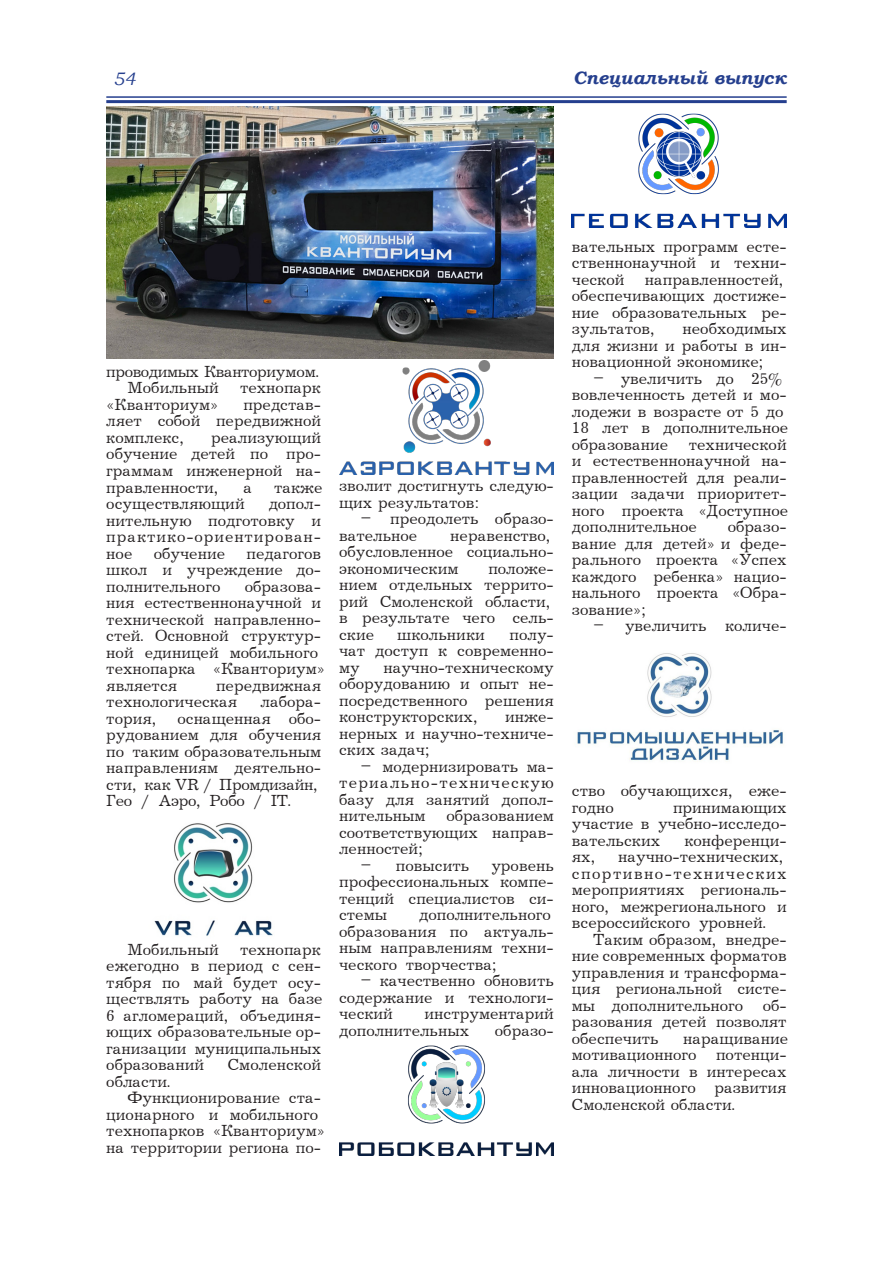
<style>
.page{position:relative;width:893px;height:1263px;background:#fff}
.page>*{position:absolute;margin:0;border:0;box-sizing:border-box;transform-origin:0 0}
.t1{font:italic 700 18px "Bookman Old Style";color:#253f8e}
.t2{font:italic 18px "Bookman Old Style";color:#253f8e}
.t3{font:16.5px/16.5px "Journal";color:#231f20;text-align:justify}
.t4{font:16.5px "Journal";letter-spacing:-.025em;color:#231f20}
</style>
<div class="page">
<hr style="left:106px;top:96px;width:681px;height:2px;background:#253f8e">
<hr style="left:106px;top:100px;width:681px;height:3px;background:#253f8e">
<img style="left:106px;top:106px;width:448px;height:252px">
<img style="left:339px;top:360px;width:215px;height:115px">
<img style="left:572px;top:113px;width:215px;height:115px">
<img style="left:339px;top:1045px;width:215px;height:111px">
<img style="left:576px;top:653px;width:207px;height:109px">
<img style="left:154px;top:823px;width:119px;height:113px">
<p class="t2" style="left:113px;top:66px;width:24px">54</p>
<p class="t1" style="left:573px;top:64px;width:215px">Специальный выпуск</p>
<p class="t4" style="left:106px;top:363px;width:214px">проводимых Кванториумом.</p>
<p class="t3" style="left:128px;top:380px;width:93px">Мобильный</p>
<p class="t3" style="left:240px;top:380px;width:82px">технопарк</p>
<p class="t3" style="left:106px;top:397px;width:114px">«Кванториум»</p>
<p class="t3" style="left:106px;top:397px;width:216px;text-indent:137px">представ&shy;ляет собой передвижной комплекс,</p>
<p class="t3" style="left:106px;top:430px;width:216px;text-indent:105px">реализующий обучение детей по про&shy;граммам инженерной на&shy;правленности,</p>
<p class="t3" style="left:244px;top:479px;width:10px">а</p>
<p class="t3" style="left:274px;top:479px;width:50px">также</p>
<p class="t3" style="left:106px;top:496px;width:140px">осуществляющий</p>
<p class="t3" style="left:106px;top:496px;width:216px;text-indent:162px">допол&shy;нительную подготовку и практико-ориентирован&shy;ное</p>
<p class="t3" style="left:154px;top:545px;width:73px">обучение</p>
<p class="t3" style="left:106px;top:545px;width:216px;text-indent:140px">педагогов школ и учреждение до&shy;полнительного</p>
<p class="t3" style="left:106px;top:578px;width:220px;text-align:left;text-indent:139px">образова&shy;ния естественнонаучной и технической направленно&shy;стей. Основной структур&shy;ной единицей мобильного технопарка «Кванториум» является</p>
<p class="t3" style="left:106px;top:677px;width:216px;text-indent:110px">передвижная технологическая</p>
<p class="t3" style="left:260px;top:694px;width:62px">лабора-</p>
<p class="t3" style="left:106px;top:710px;width:216px;text-align:left;text-indent:71px">оснащенная обо&shy;рудованием для обучения по таким образовательным направлениям деятельно&shy;сти, как VR / Промдизайн,<br>Гео / Аэро, Робо / IT.</p>
<p class="t3" style="left:106px;top:710px;width:51px">тория,</p>
<p class="t3" style="left:128px;top:941px;width:93px">Мобильный</p>
<p class="t3" style="left:106px;top:941px;width:218px;text-indent:134px">технопарк ежегодно в период с сен&shy;тября по май будет осу&shy;ществлять работу на базе 6 агломераций, объединя&shy;ющих образовательные ор&shy;ганизации муниципальных образований</p>
<p class="t3" style="left:228px;top:1057px;width:95px">Смоленской</p>
<p class="t3" style="left:106px;top:1073px;width:65px">области.</p>
<p class="t3" style="left:106px;top:1090px;width:220px;text-align:left;text-indent:21px">Функционирование ста&shy;ционарного и мобильного технопарков «Кванториум» на территории региона по-</p>
<p class="t3" style="left:339px;top:478px;width:216px">зволит достигнуть следую&shy;щих результатов:</p>
<p class="t3" style="left:339px;top:511px;width:216px;text-indent:21px">– преодолеть образо&shy;вательное</p>
<p class="t3" style="left:339px;top:528px;width:216px;text-align:left;text-indent:111px">неравенство, обусловленное социально&shy;экономическим</p>
<p class="t3" style="left:339px;top:561px;width:216px;text-align:left;text-indent:149px">положе&shy;нием отдельных террито&shy;рий Смоленской области, в результате чего сель&shy;ские</p>
<p class="t3" style="left:339px;top:627px;width:216px;text-indent:170px">полу&shy;чат доступ к современно&shy;му</p>
<p class="t3" style="left:397px;top:627px;width:89px">школьники</p>
<p class="t3" style="left:339px;top:660px;width:216px;text-indent:44px">научно-техническому оборудованию и опыт не&shy;посредственного решения конструкторских,</p>
<p class="t3" style="left:339px;top:709px;width:216px;text-indent:166px">инже&shy;нерных и научно-техниче&shy;ских задач;</p>
<p class="t3" style="left:339px;top:759px;width:216px;text-indent:21px">– модернизировать ма&shy;териально-техническую базу для занятий допол&shy;нительным</p>
<p class="t3" style="left:339px;top:808px;width:216px;text-indent:107px">образованием соответствующих направ&shy;ленностей;</p>
<p class="t3" style="left:360px;top:858px;width:110px">– повысить</p>
<p class="t3" style="left:339px;top:858px;width:216px;text-indent:152px">уровень профессиональных компе&shy;тенций специалистов си&shy;стемы</p>
<p class="t3" style="left:339px;top:907px;width:216px;text-align:left;text-indent:80px">дополнительного образования по актуаль&shy;ным направлениям техни&shy;ческого творчества;</p>
<p class="t3" style="left:339px;top:973px;width:216px;text-indent:21px">– качественно обновить содержание и технологи&shy;ческий</p>
<p class="t3" style="left:339px;top:1006px;width:216px;text-indent:85px">инструментарий дополнительных</p>
<p class="t3" style="left:495px;top:1023px;width:60px">образо-</p>
<p class="t3" style="left:572px;top:238px;width:216px;text-align:left">вательных программ есте&shy;ственнонаучной и техни&shy;ческой направленностей, обеспечивающих достиже&shy;ние образовательных ре&shy;зультатов,</p>
<p class="t3" style="left:572px;top:321px;width:216px;text-indent:111px">необходимых для жизни и работы в ин&shy;новационной экономике;</p>
<p class="t3" style="left:572px;top:370px;width:218px;text-align:left;text-indent:21px">– увеличить до 25% вовлеченность детей и мо&shy;лодежи в возрасте от 5 до<br>18 лет в дополнительное образование технической и естественнонаучной на&shy;правленностей для реали&shy;зации задачи приоритет&shy;ного проекта «Доступное дополнительное</p>
<p class="t3" style="left:572px;top:519px;width:216px;text-indent:156px">образо&shy;вание для детей» и феде&shy;рального проекта «Успех каждого ребенка» нацио&shy;нального проекта «Обра&shy;зование»;</p>
<p class="t3" style="left:593px;top:618px;width:195px">– увеличить количе-</p>
<p class="t3" style="left:572px;top:783px;width:216px">ство обучающихся, еже&shy;годно</p>
<p class="t3" style="left:572px;top:799px;width:216px;text-indent:101px">принимающих участие в учебно-исследо&shy;вательских</p>
<p class="t3" style="left:684px;top:832px;width:104px">конференци-</p>
<p class="t3" style="left:572px;top:849px;width:216px;text-align:left;text-indent:46px">научно-технических, спортивно-технических мероприятиях региональ&shy;ного, межрегионального и всероссийского уровней.</p>
<p class="t3" style="left:572px;top:931px;width:216px;text-indent:21px">Таким образом, внедре&shy;ние современных форматов управления и трансформа&shy;ция региональной систе&shy;мы дополнительного об&shy;разования детей позволят обеспечить</p>
<p class="t3" style="left:572px;top:849px;width:25px">ях,</p>
<p class="t3" style="left:572px;top:1030px;width:218px;text-indent:111px">наращивание мотивационного потенци&shy;ала личности в интересах инновационного развития Смоленской области.</p>
</div>
